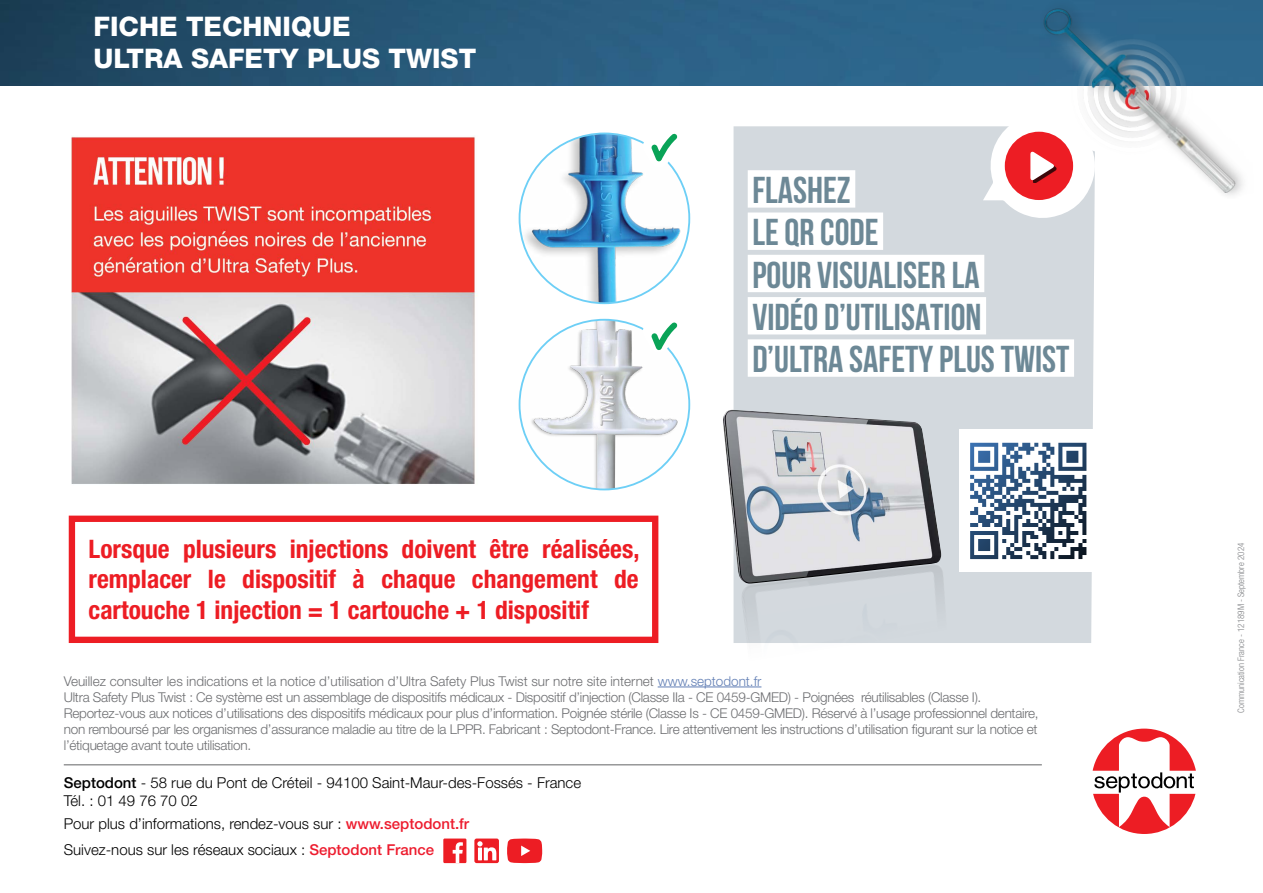
<style>
.page{position:relative;width:1263px;height:893px;background:#fff}
.page>*{position:absolute;margin:0;border:0;box-sizing:border-box;transform-origin:0 0}
.t1{font:700 37.35px/42.3px "Bebas Neue";color:#6c8896}
.t2{font:800 27px/32.4px "Helvetica Neue LT Std";color:#fff}
.t3{font:700 condensed 25.5px/30.6px "Helvetica Neue LT Std";color:#ed1d24;text-align:justify}
.t4{font:300 15px/18px "Helvetica Neue LT Std";color:#000}
.t5{font:300 13.5px/16.2px "Helvetica Neue LT Std";letter-spacing:-.02em;color:#6d6e71}
.t6{font:300 condensed 9px "Helvetica Neue LT Std";color:#808285}
.s1{color:#627fb5}
.s2{font-weight:500}
.s3{font-weight:500;color:#ed1c2e}
</style>
<div class="page">
<div style="left:733px;top:126px;width:362px;height:517px;background:#d3d9de"></div>
<img style="left:723px;top:410px;width:218px;height:173px">
<img style="left:740px;top:564px;width:212px;height:124px">
<svg style="left:983px;top:126px;width:42px;height:93px"></svg>
<img style="left:0;top:0;width:1263px;height:85px">
<img style="left:1025px;top:0;width:229px;height:227px">
<svg style="left:1093px;top:728px;width:103px;height:106px"></svg>
<hr style="left:658px;top:687px;width:103px;height:1px;background:#627fb5">
<hr style="left:64px;top:764px;width:978px;height:1px;background:#636466">
<svg style="left:959px;top:430px;width:136px;height:142px"></svg>
<svg style="left:970px;top:443px;width:116px;height:100px"></svg>
<img style="left:71px;top:136px;width:448px;height:348px">
<div style="left:69px;top:516px;width:589px;height:127px;border:6px solid #ed1d24"></div>
<img style="left:519px;top:133px;width:170px;height:170px;border-radius:85px">
<div style="left:530px;top:320px;width:148px;height:169px;background:#000;opacity:.25"></div>
<img style="left:519px;top:320px;width:170px;height:169px;border-radius:85px">
<svg style="left:626px;top:133px;width:60px;height:59px"></svg>
<svg style="left:626px;top:298px;width:60px;height:79px"></svg>
<div style="left:748px;top:170px;width:107px;height:38px;background:#fff"></div>
<div style="left:748px;top:212px;width:135px;height:38px;background:#fff"></div>
<div style="left:748px;top:255px;width:236px;height:37px;background:#fff"></div>
<div style="left:748px;top:297px;width:238px;height:37px;background:#fff"></div>
<div style="left:748px;top:339px;width:326px;height:38px;background:#fff"></div>
<svg style="left:474px;top:838px;width:25px;height:25px"></svg>
<div style="left:443px;top:838px;width:23px;height:25px;background:#ed1d24"></div>
<svg style="left:453px;top:842px;width:10px;height:21px"></svg>
<svg style="left:507px;top:838px;width:35px;height:25px"></svg>
<h2 class="t2" style="left:94px;top:10px;width:384px">FICHE TECHNIQUE<br>ULTRA SAFETY PLUS TWIST</h2>
<h3 class="t3" style="left:89px;top:533px;width:552px">Lorsque plusieurs injections doivent être réalisées, remplacer le dispositif à chaque changement de cartouche 1 injection = 1 cartouche + 1 dispositif</h3>
<h1 class="t1" style="left:752px;top:168px;width:319px">FLASHEZ<br>LE QR CODE<br>POUR VISUALISER LA<br>VIDÉO D’UTILISATION<br>D’ULTRA SAFETY PLUS TWIST</h1>
<p class="t5" style="left:64px;top:672px;width:976px">Veuillez consulter les indications et la notice d’utilisation d’Ultra Safety Plus Twist sur notre site internet <span class="s1">www.septodont.fr<br></span>Ultra Safety Plus Twist : Ce système est un assemblage de dispositifs médicaux - Dispositif d’injection (Classe IIa - CE 0459-GMED) - Poignées réutilisables (Classe I).<br>Reportez-vous aux notices d’utilisations des dispositifs médicaux pour plus d’information. Poignée stérile (Classe Is - CE 0459-GMED). Réservé à l’usage professionnel dentaire, non remboursé par les organismes d’assurance maladie au titre de la LPPR. Fabricant : Septodont-France. Lire attentivement les instructions d’utilisation figurant sur la notice et l’étiquetage avant toute utilisation.</p>
<p class="t4" style="left:64px;top:774px;width:519px"><span class="s2">Septodont</span> - 58 rue du Pont de Créteil - 94100 Saint-Maur-des-Fossés - France<br>Tél. : 01 49 76 70 02</p>
<p class="t4" style="left:64px;top:810px;width:407px;line-height:26.5px">Pour plus d’informations, rendez-vous sur : <span class="s3">www.septodont.fr<br></span>Suivez-nous sur les réseaux sociaux : <span class="s3">Septodont France</span></p>
<p class="t6" style="left:1236px;top:713px;width:171px;rotate:-90deg">Communication France - 12189M - Septembre 2024</p>
</div>
